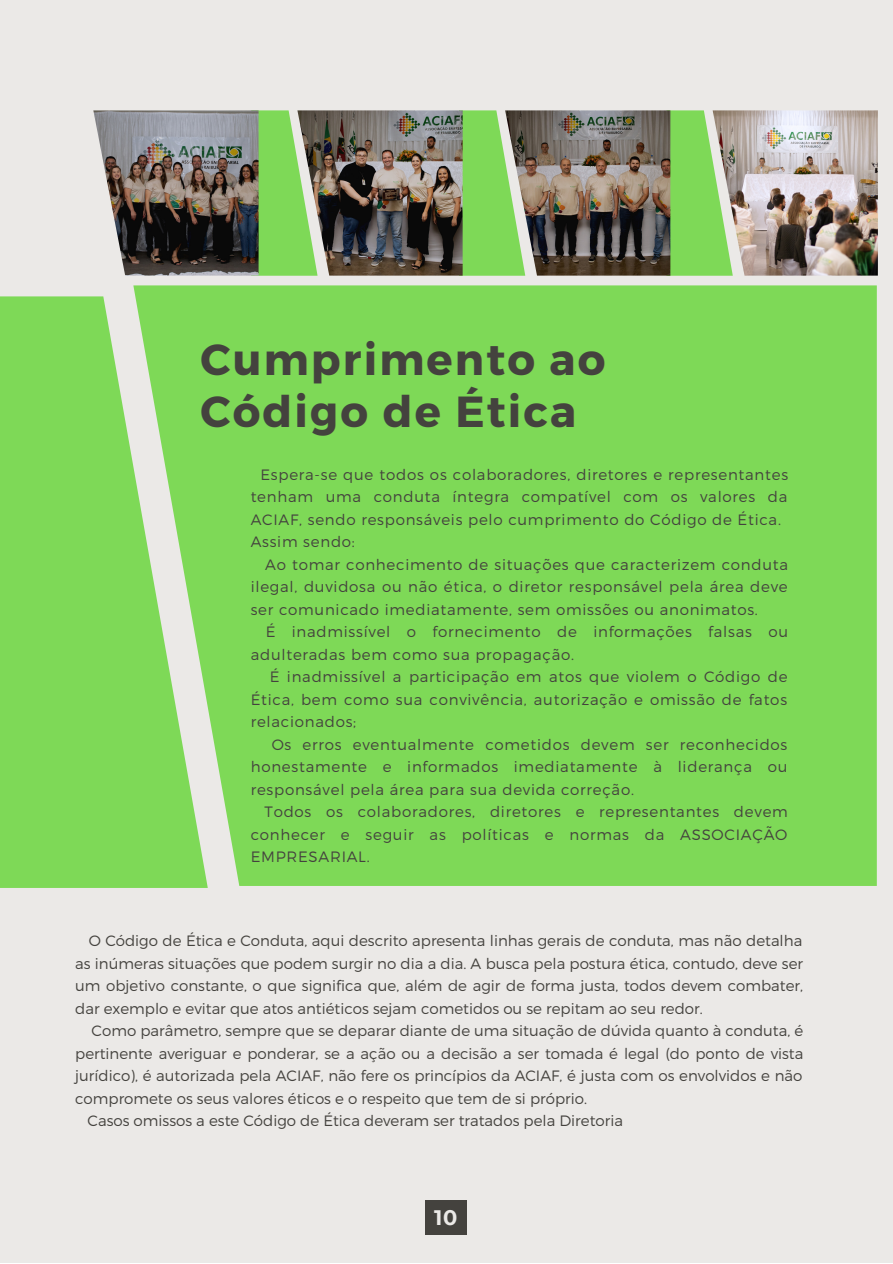
<style>
.page{position:relative;width:893px;height:1264px;background:#fff}
.page>*{position:absolute;margin:0;border:0;box-sizing:border-box;transform-origin:0 0}
.t1{font:700 43.5px/51.8px "Montserrat";letter-spacing:.05em;color:#44423e}
.t2{font:700 21px "Montserrat";color:#ebe9e7}
.t3{font:300 15px/22.5px "Montserrat";letter-spacing:.05em;color:#44423e;text-align:justify}
.t4{font:300 15px "Montserrat";color:#44423e}
</style>
<div class="page">
<div style="left:0;top:0;width:892px;height:1262px;background:#ebe9e7"></div>
<div style="left:133px;top:285px;width:743px;height:601px;background:#7ed957"></div>
<svg style="left:0;top:296px;width:208px;height:592px;background:#8cdb69"></svg>
<img style="left:732px;top:110px;width:145px;height:165px">
<svg style="left:666px;top:110px;width:66px;height:166px;background:#8dd16c"></svg>
<img style="left:525px;top:110px;width:145px;height:165px">
<svg style="left:459px;top:110px;width:66px;height:166px;background:#88cc68"></svg>
<img style="left:317px;top:110px;width:145px;height:165px">
<svg style="left:251px;top:110px;width:66px;height:166px;background:#88cb68"></svg>
<img style="left:93px;top:110px;width:165px;height:165px">
<div style="left:425px;top:1200px;width:41px;height:34px;background:#44423e"></div>
<h1 class="t1" style="left:200px;top:331px;width:406px">Cumprimento ao<br>Código de Ética</h1>
<p class="t3" style="left:251px;top:462px;width:539px;text-align:left;text-indent:10px">Espera-se que todos os colaboradores, diretores e representantes tenham uma conduta íntegra compatível com os valores da ACIAF, sendo responsáveis pelo cumprimento do Código de Ética.<br>Assim sendo:</p>
<p class="t3" style="left:251px;top:552px;width:539px;text-indent:15px">Ao tomar conhecimento de situações que caracterizem conduta ilegal, duvidosa ou não ética, o diretor responsável pela área deve ser comunicado imediatamente, sem omissões ou anonimatos.</p>
<p class="t3" style="left:251px;top:619px;width:539px;text-indent:15px">É inadmissível o fornecimento de informações falsas ou adulteradas bem como sua propagação.</p>
<p class="t3" style="left:251px;top:664px;width:538px;text-indent:19px">É inadmissível a participação em atos que violem o Código de Ética, bem como sua convivência, autorização e omissão de fatos relacionados;</p>
<p class="t3" style="left:251px;top:732px;width:538px;text-indent:21px">Os erros eventualmente cometidos devem ser reconhecidos honestamente e informados imediatamente à liderança ou responsável pela área para sua devida correção.</p>
<p class="t3" style="left:251px;top:799px;width:538px;text-indent:14px">Todos os colaboradores, diretores e representantes devem conhecer e seguir as políticas e normas da ASSOCIAÇÃO EMPRESARIAL.</p>
<p class="t3" style="left:75px;top:928px;width:729px;text-indent:13px">O Código de Ética e Conduta, aqui descrito apresenta linhas gerais de conduta, mas não detalha as inúmeras situações que podem surgir no dia a dia. A busca pela postura ética, contudo, deve ser um objetivo constante, o que significa que, além de agir de forma justa, todos devem combater, dar exemplo e evitar que atos antiéticos sejam cometidos ou se repitam ao seu redor.</p>
<p class="t4" style="left:92px;top:1021px;width:713px">Como parâmetro, sempre que se deparar diante de uma situação de dúvida quanto à conduta, é</p>
<p class="t4" style="left:75px;top:1043px;width:729px">pertinente averiguar e ponderar, se a ação ou a decisão a ser tomada é legal (do ponto de vista</p>
<p class="t4" style="left:75px;top:1066px;width:728px">jurídico), é autorizada pela ACIAF, não fere os princípios da ACIAF, é justa com os envolvidos e não</p>
<p class="t4" style="left:75px;top:1088px;width:513px">compromete os seus valores éticos e o respeito que tem de si próprio.</p>
<p class="t4" style="left:87px;top:1110px;width:537px">Casos omissos a este Código de Ética deveram ser tratados pela Diretoria</p>
<h2 class="t2" style="left:434px;top:1204px;width:25px">10</h2>
</div>
